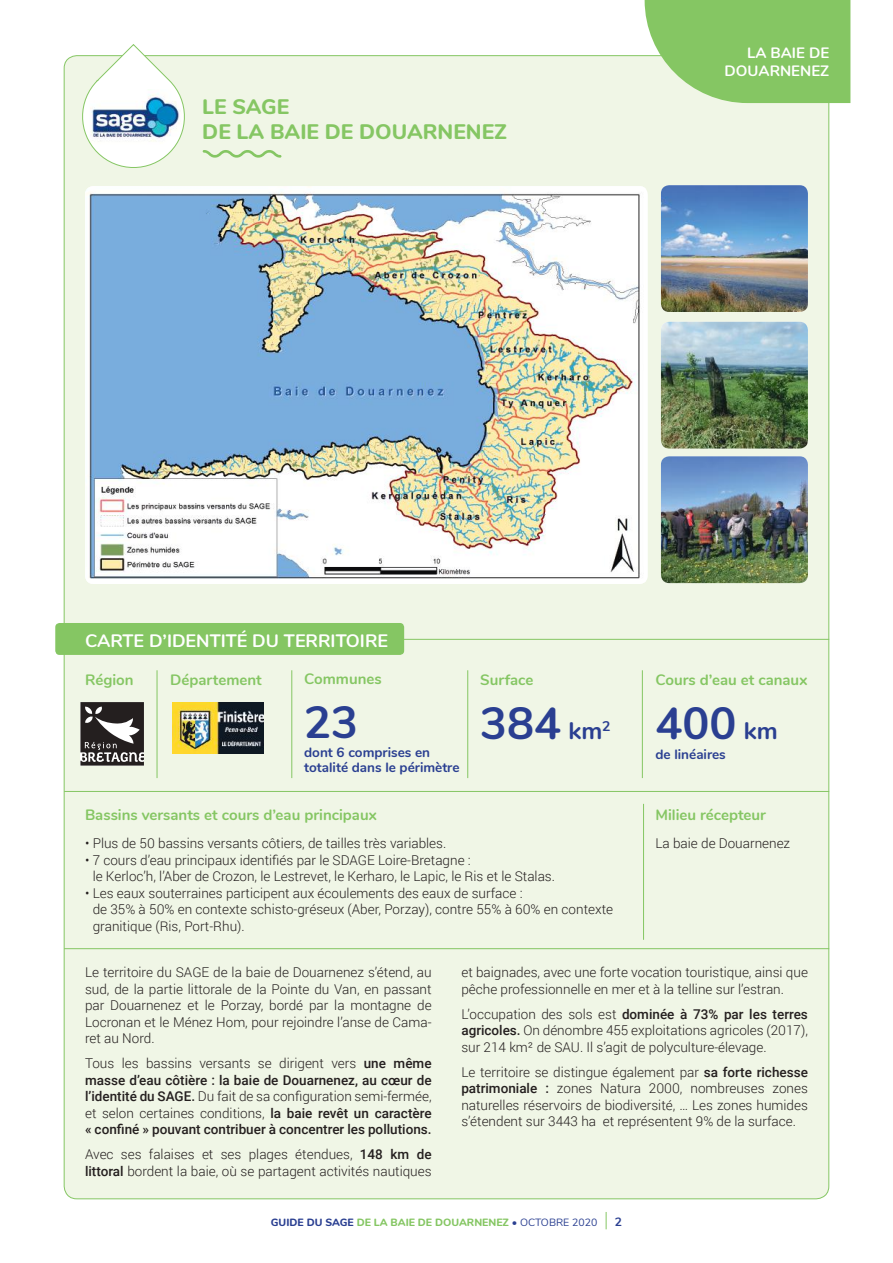
<style>
.page{position:relative;width:893px;height:1263px;background:#fff}
.page>*{position:absolute;margin:0;border:0;box-sizing:border-box;transform-origin:0 0}
.t1{font:700 45px "Nunito";color:#2a3f91}
.t2{font:800 21px/25.5px "Nunito";color:#85c663}
.t3{font:700 18px "Nunito";color:#fff}
.t4{font:700 15px "Nunito";color:#85c663}
.t5{font:700 15px/18px "Nunito";color:#fff;text-align:right}
.t6{font:300 13.5px/16.5px "Roboto";color:#241f1f}
.t7{font:500 13.5px/16.5px "Roboto";color:#241f1f;text-align:justify}
.t8{font:700 13.5px/15px "Nunito";color:#2a3f91}
.t9{font:700 12px "Nunito";color:#2a3f91}
.t10{font:800 10.5px "Nunito";color:#85c663}
.s1{font-size:24px}
.s2{font-weight:300}
.s3{font-weight:500}
.s4{color:#2a3f91}
.s5{font-weight:400;color:#2a3f91}
</style>
<div class="page">
<svg style="left:606px;top:1212px;width:1px;height:17px"></svg>
<div style="left:64px;top:56px;width:765px;height:1143px;background:#f0f6e6;border-radius:13px"></div>
<svg style="left:203px;top:150px;width:78px;height:8px"></svg>
<hr style="left:157px;top:670px;width:1px;height:108px;background:#85c663">
<hr style="left:291px;top:670px;width:1px;height:108px;background:#85c663">
<hr style="left:64px;top:791px;width:765px;height:1px;background:#85c663">
<hr style="left:467px;top:670px;width:1px;height:108px;background:#85c663">
<hr style="left:642px;top:670px;width:1px;height:108px;background:#85c663">
<svg style="left:78px;top:44px;width:112px;height:124px"></svg>
<svg style="left:80px;top:702px;width:64px;height:64px;background:#585454"></svg>
<hr style="left:64px;top:639px;width:765px;height:1px;background:#85c663">
<div style="left:55px;top:623px;width:349px;height:32px;background:#85c663;border-radius:4px"></div>
<svg style="left:645px;top:0;width:205px;height:103px;background:#91cb72"></svg>
<hr style="left:64px;top:948px;width:765px;height:1px;background:#85c663">
<hr style="left:643px;top:804px;width:1px;height:136px;background:#85c663">
<img style="left:172px;top:702px;width:92px;height:51px">
<img style="left:85px;top:186px;width:561px;height:398px">
<img style="left:661px;top:185px;width:147px;height:127px">
<img style="left:661px;top:322px;width:147px;height:127px">
<img style="left:661px;top:456px;width:147px;height:127px">
<h2 class="t2" style="left:202px;top:93px;width:306px">LE SAGE<br>DE LA BAIE DE DOUARNENEZ</h2>
<p class="t5" style="left:725px;top:43px;width:106px">LA BAIE DE<br>DOUARNENEZ</p>
<h3 class="t3" style="left:85px;top:627px;width:305px">CARTE D’IDENTITÉ DU TERRITOIRE</h3>
<p class="t4" style="left:85px;top:669px;width:50px">Région</p>
<p class="t4" style="left:170px;top:669px;width:93px">Département</p>
<p class="t4" style="left:304px;top:668px;width:79px">Communes</p>
<h1 class="t1" style="left:304px;top:689px;width:56px">23</h1>
<p class="t8" style="left:304px;top:744px;width:157px">dont 6 comprises en totalité dans le périmètre</p>
<p class="t4" style="left:480px;top:669px;width:55px">Surface</p>
<h1 class="t1" style="left:480px;top:691px;width:132px">384 <span class="s1">km</span><sup>2</sup></h1>
<p class="t4" style="left:655px;top:669px;width:153px">Cours d’eau et canaux</p>
<h1 class="t1" style="left:655px;top:691px;width:124px">400 <span class="s1">km</span></h1>
<p class="t8" style="left:655px;top:746px;width:72px">de linéaires</p>
<p class="t4" style="left:85px;top:804px;width:293px">Bassins versants et cours d’eau principaux</p>
<p class="t4" style="left:655px;top:804px;width:112px">Milieu récepteur</p>
<p class="t6" style="left:85px;top:835px;width:363px">• Plus de 50 bassins versants côtiers, de tailles très variables.</p>
<p class="t6" style="left:93px;top:851px;width:464px;text-indent:-8px">• 7 cours d’eau principaux identifiés par le SDAGE Loire-Bretagne :<br>le Kerloc’h, l’Aber de Crozon, le Lestrevet, le Kerharo, le Lapic, le Ris et le Stalas.</p>
<p class="t6" style="left:93px;top:884px;width:522px;text-indent:-8px">• Les eaux souterraines participent aux écoulements des eaux de surface :<br>de 35% à 50% en contexte schisto-gréseux (Aber, Porzay), contre 55% à 60% en contexte granitique (Ris, Port-Rhu).</p>
<p class="t6" style="left:655px;top:835px;width:136px">La baie de Douarnenez</p>
<p class="t6" style="left:85px;top:964px;width:348px;text-align:justify">Le territoire du SAGE de la baie de Douarnenez s’étend, au sud, de la partie littorale de la Pointe du Van, en passant par Douarnenez et le Porzay, bordé par la montagne de Locronan et le Ménez Hom, pour rejoindre l’anse de Cama&shy;ret au Nord.</p>
<p class="t7" style="left:85px;top:1055px;width:348px"><span class="s2">Tous les bassins versants se dirigent vers</span> une même masse d’eau côtière : la baie de Douarnenez, au cœur de l’identité du SAGE. <span class="s2">Du fait de sa configuration semi-fermée, et selon certaines conditions,</span> la baie revêt un caractère « confiné » pouvant contribuer à concentrer les pollutions.</p>
<p class="t6" style="left:85px;top:1146px;width:348px">Avec ses falaises et ses plages étendues, <span class="s3">148 km de littoral</span> bordent la baie, où se partagent activités nautiques</p>
<p class="t6" style="left:461px;top:964px;width:348px">et baignades, avec une forte vocation touristique, ainsi que pêche professionnelle en mer et à la telline sur l’estran.</p>
<p class="t6" style="left:461px;top:1005px;width:348px;text-align:justify">L’occupation des sols est <span class="s3">dominée à 73% par les terres agricoles.</span> On dénombre 455 exploitations agricoles (2017), sur 214 km² de SAU. Il s’agit de polyculture-élevage.</p>
<p class="t6" style="left:461px;top:1063px;width:348px;text-align:justify">Le territoire se distingue également par <span class="s3">sa forte richesse patrimoniale :</span> zones Natura 2000, nombreuses zones naturelles réservoirs de biodiversité, … Les zones humides s’étendent sur 3443 ha et représentent 9% de la surface.</p>
<p class="t10" style="left:271px;top:1215px;width:328px"><span class="s4">GUIDE DU SAGE</span> DE LA BAIE DE DOUARNENEZ <span class="s5">• OCTOBRE 2020</span></p>
<p class="t9" style="left:615px;top:1213px;width:9px">2</p>
</div>
